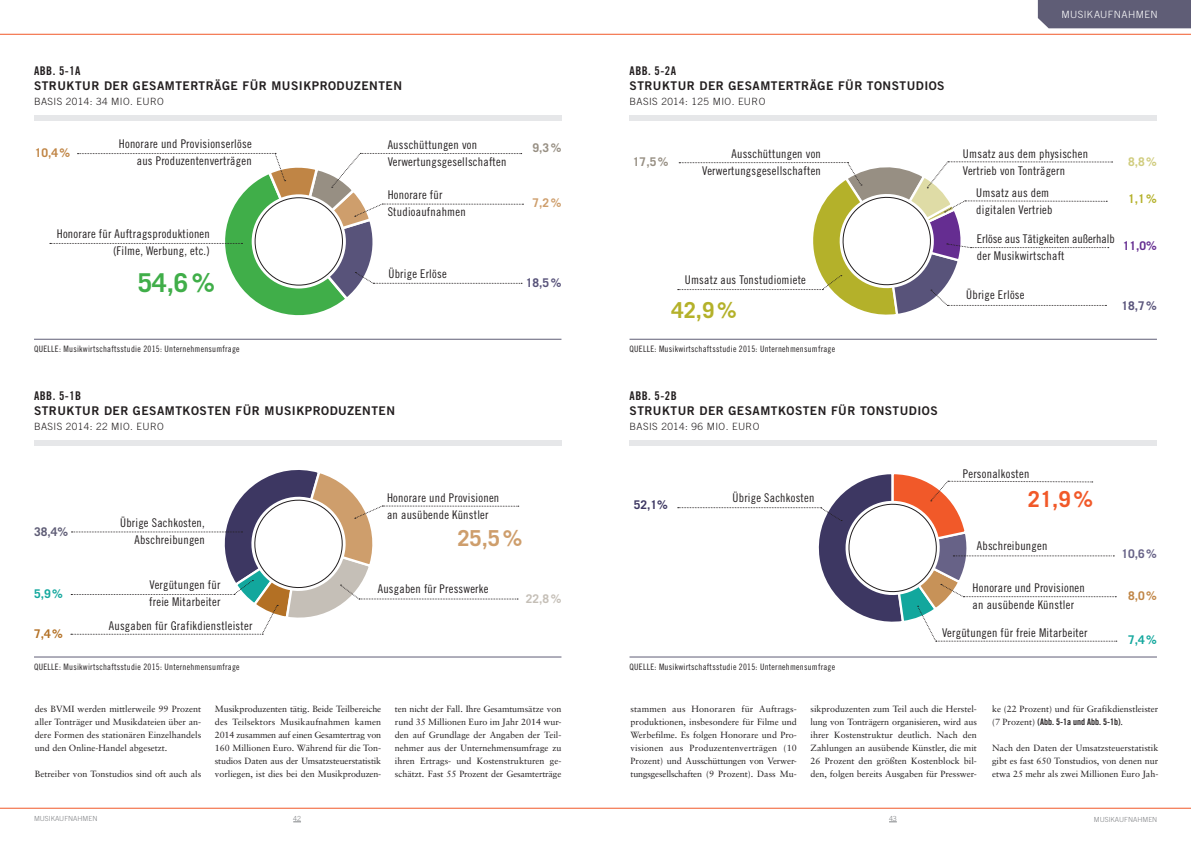
<style>
.page{position:relative;width:1191px;height:842px;background:#fff}
.page>*{position:absolute;margin:0;border:0;box-sizing:border-box;transform-origin:0 0}
.t1{font:700 26px "Trade Gothic LT";color:#40ae49}
.t2{font:700 22px "Trade Gothic LT";color:#b4b12a}
.t3{font:700 22px "Trade Gothic LT";color:#ce9e6c}
.t4{font:700 22px "Trade Gothic LT";color:#f15929}
.t5{font:12px/17px "Trade Gothic Cond Eighteen";letter-spacing:.02em;color:#231f20}
.t6{font:12px "Trade Gothic Bold Two";letter-spacing:.04em;color:#231f20}
.t7{font:12px/17px "Trade Gothic Cond Eighteen";color:#231f20}
.t8{font:12px "Trade Gothic LT Bold Cond Twenty";letter-spacing:.04em;color:#231f20}
.t9{font:700 12px "Trade Gothic LT";color:#58537a}
.t10{font:700 12px "Trade Gothic LT";color:#978f83}
.t11{font:700 12px "Trade Gothic LT";color:#c08545}
.t12{font:700 12px "Trade Gothic LT";color:#12a79d}
.t13{font:700 12px "Trade Gothic LT";color:#652d91}
.t14{font:700 12px "Trade Gothic LT";color:#5f5d76}
.t15{font:700 12px "Trade Gothic LT";color:#c5bfb7}
.t16{font:700 12px "Trade Gothic LT";color:#3d3762}
.t17{font:700 12px "Trade Gothic LT";color:#676287}
.t18{font:700 12px "Trade Gothic LT";color:#ce9e6c}
.t19{font:700 12px "Trade Gothic LT";color:#d0cc7e}
.t20{font:700 12px "Trade Gothic LT";color:#b4b12a}
.t21{font:700 12px "Trade Gothic LT";color:#b37024}
.t22{font:300 10px "Trade Gothic LT";letter-spacing:.04em;color:#231f20}
.t23{font:300 10px "Trade Gothic LT";color:#fff}
.t24{font:9px/13px "Sabon";color:#231f20;text-align:justify}
.t25{font:9px "Trade Gothic LT Bold Cond Twenty";color:#231f20}
.t26{font:8.8px "Trade Gothic Cond Eighteen";letter-spacing:.03em;color:#231f20}
.t27{font:300 7px "Trade Gothic LT";color:#808285}
.s1{font-family:"Sabon"}
</style>
<div class="page">
<div style="left:1037px;top:0;width:154px;height:28px;background:#5f5d76"></div>
<hr style="left:34px;top:339px;width:527px;height:1px;background:#5f5d76">
<div style="left:34px;top:115px;width:527px;height:6px;background:#e6e7e9"></div>
<svg style="left:50px;top:153px;width:473px;height:163px"></svg>
<hr style="left:629px;top:339px;width:528px;height:1px;background:#5f5d76">
<div style="left:629px;top:115px;width:528px;height:6px;background:#e6e7e9"></div>
<svg style="left:677px;top:162px;width:435px;height:153px"></svg>
<hr style="left:34px;top:657px;width:527px;height:1px;background:#5f5d76">
<div style="left:34px;top:440px;width:527px;height:5px;background:#e6e7e9"></div>
<svg style="left:71px;top:470px;width:448px;height:165px"></svg>
<hr style="left:629px;top:657px;width:528px;height:1px;background:#5f5d76">
<div style="left:629px;top:440px;width:528px;height:5px;background:#e6e7e9"></div>
<svg style="left:677px;top:474px;width:439px;height:168px"></svg>
<hr style="left:0;top:808px;width:1191px;height:1px;background:#f15929">
<hr style="left:0;top:34px;width:1191px;height:1px;background:#f15929">
<h3 class="t8" style="left:34px;top:63px;width:48px">Abb. 5-1a</h3>
<h3 class="t6" style="left:34px;top:78px;width:369px">STRUKTUR DER GESAMTERTRÄGE FÜR M USIKPRODUZENTEN</h3>
<p class="t22" style="left:34px;top:95px;width:131px">BASIS 2014: 34 MIO. EURO</p>
<h3 class="t11" style="left:35px;top:145px;width:37px">10,4%</h3>
<h3 class="t5" style="left:119px;top:135px;width:134px;text-align:right">Honorare und Provisionserlöse aus Produzentenverträgen</h3>
<h3 class="t5" style="left:57px;top:225px;width:154px;text-align:right">Honorare für Auftragsproduktionen (Filme, Werbung, etc.)</h3>
<h3 class="t5" style="left:388px;top:136px;width:120px">Ausschüttungen von<br>Verwertungsgesellschaften</h3>
<h3 class="t5" style="left:388px;top:187px;width:79px">Honorare für<br>Studioaufnahmen</h3>
<h1 class="t1" style="left:138px;top:266px;width:78px">54,6%</h1>
<h3 class="t5" style="left:388px;top:265px;width:60px">Übrige Erlöse</h3>
<p class="t26" style="left:34px;top:344px;width:10px">Quelle</p>
<p class="t26" style="left:59px;top:344px;width:182px">: Musikwirtschaftsstudie 2015: Unternehmensumfrage</p>
<h3 class="t8" style="left:34px;top:388px;width:49px">Abb. 5-1b</h3>
<h3 class="t6" style="left:34px;top:403px;width:362px">STRUKTUR DER GESAMTKOSTEN FÜR M USIKPRODUZENTEN</h3>
<p class="t22" style="left:34px;top:420px;width:131px">BASIS 2014: 22 MIO. EURO</p>
<h3 class="t10" style="left:532px;top:140px;width:30px">9,3%</h3>
<h3 class="t18" style="left:532px;top:195px;width:30px">7,2%</h3>
<h3 class="t9" style="left:526px;top:275px;width:37px">18,5%</h3>
<h3 class="t14" style="left:34px;top:525px;width:36px">38,4%</h3>
<h3 class="t12" style="left:34px;top:587px;width:30px">5,9%</h3>
<h3 class="t21" style="left:34px;top:626px;width:30px">7,4%</h3>
<h3 class="t5" style="left:120px;top:514px;width:86px;text-align:right">Übrige Sachkosten,<br>Abschreibungen</h3>
<h3 class="t5" style="left:149px;top:576px;width:73px">Vergütungen für freie Mitarbeiter</h3>
<h3 class="t5" style="left:109px;top:617px;width:145px">Ausgaben für Grafikdienstleister</h3>
<p class="t26" style="left:34px;top:661px;width:10px">Quelle</p>
<p class="t26" style="left:59px;top:661px;width:182px">: Musikwirtschaftsstudie 2015: Unternehmensumfrage</p>
<h3 class="t5" style="left:387px;top:489px;width:114px">Honorare und Provisionen an ausübende Künstler</h3>
<h2 class="t3" style="left:457px;top:524px;width:67px">25,5%</h2>
<h3 class="t5" style="left:378px;top:580px;width:112px">Ausgaben für Presswerke</h3>
<h3 class="t15" style="left:526px;top:592px;width:37px">22,8%</h3>
<h3 class="t8" style="left:629px;top:63px;width:48px">Abb. 5-2a</h3>
<h3 class="t6" style="left:629px;top:78px;width:315px">STRUKTUR DER GESAMTERTRÄGE FÜR TONSTUDIOS</h3>
<p class="t22" style="left:629px;top:95px;width:137px">BASIS 2014: 125 MIO. EURO</p>
<p class="t23" style="left:1061px;top:8px;width:16px">MUSIKAUFNAH</p>
<p class="t23" style="left:1135px;top:8px;width:16px">MEN</p>
<h3 class="t5" style="left:963px;top:145px;width:127px">Umsatz aus dem physischen<br>Vertrieb von Tonträgern</h3>
<h3 class="t5" style="left:702px;top:145px;width:120px;text-align:right">Ausschüttungen von<br>Verwertungsgesellschaften</h3>
<h3 class="t10" style="left:633px;top:154px;width:37px">17,5%</h3>
<h3 class="t19" style="left:1128px;top:154px;width:30px">8,8%</h3>
<h3 class="t5" style="left:685px;top:271px;width:123px">Umsatz aus Tonstudiomiete</h3>
<h2 class="t2" style="left:671px;top:297px;width:67px">42,9%</h2>
<p class="t26" style="left:629px;top:344px;width:10px">Quelle</p>
<p class="t26" style="left:654px;top:344px;width:182px">: Musikwirtschaftsstudie 2015: Unternehmensumfrage</p>
<h3 class="t8" style="left:629px;top:388px;width:49px">Abb. 5-2b</h3>
<h3 class="t6" style="left:629px;top:403px;width:309px">STRUKTUR DER GESAMTKOSTEN FÜR TONSTUDIOS</h3>
<p class="t22" style="left:629px;top:420px;width:131px">BASIS 2014: 96 MIO. EURO</p>
<h3 class="t5" style="left:976px;top:184px;width:78px">Umsatz aus dem digitalen Vertrieb</h3>
<h3 class="t7" style="left:977px;top:230px;width:139px">Erlöse aus Tätigkeiten außerhalb der Musikwirtschaft</h3>
<h3 class="t20" style="left:1128px;top:192px;width:30px">1,1%</h3>
<h3 class="t13" style="left:1123px;top:239px;width:36px">11,0%</h3>
<h3 class="t5" style="left:966px;top:286px;width:60px">Übrige Erlöse</h3>
<h3 class="t9" style="left:1121px;top:298px;width:37px">18,7%</h3>
<h3 class="t16" style="left:634px;top:497px;width:36px">52,1%</h3>
<h3 class="t5" style="left:732px;top:489px;width:83px">Übrige Sachkosten</h3>
<p class="t26" style="left:629px;top:661px;width:10px">Quelle</p>
<p class="t26" style="left:654px;top:661px;width:182px">: Musikwirtschaftsstudie 2015: Unternehmensumfrage</p>
<h3 class="t5" style="left:963px;top:465px;width:68px">Personalkosten</h3>
<h2 class="t4" style="left:1027px;top:485px;width:67px">21,9%</h2>
<h3 class="t5" style="left:977px;top:537px;width:72px">Abschreibungen</h3>
<h3 class="t5" style="left:972px;top:579px;width:114px">Honorare und Provisionen an ausübende Künstler</h3>
<h3 class="t5" style="left:942px;top:624px;width:147px">Vergütungen für freie Mitarbeiter</h3>
<h3 class="t17" style="left:1121px;top:546px;width:37px">10,6%</h3>
<h3 class="t11" style="left:1128px;top:589px;width:30px">8,0%</h3>
<h3 class="t12" style="left:1128px;top:633px;width:30px">7,4%</h3>
<p class="t24" style="left:35px;top:702px;width:168px">des BVMI werden mittlerweile 99 Prozent aller Tonträger und Musikdateien über an&shy;dere Formen des stationären Einzelhandels und den Online-Handel abgesetzt.</p>
<p class="t24" style="left:35px;top:767px;width:168px">Betreiber von Tonstudios sind oft auch als</p>
<p class="t24" style="left:395px;top:702px;width:168px">ten nicht der Fall. Ihre Gesamtumsätze von rund 35 Millionen Euro im Jahr 2014 wur&shy;den auf Grundlage der Angaben der Teil&shy;nehmer aus der Unternehmensumfrage zu ihren Ertrags- und Kostenstrukturen ge&shy;schätzt. Fast 55 Prozent der Gesamterträge</p>
<p class="t24" style="left:992px;top:702px;width:168px">ke (22 Prozent) und für Grafikdienstleister</p>
<p class="t24" style="left:215px;top:702px;width:168px">Musikproduzenten tätig. Beide Teilbereiche des Teilsektors Musikaufnahmen kamen 2014 zusammen auf einen Gesamtertrag von 160 Millionen Euro. Während für die Ton&shy;studios Daten aus der Umsatzsteuerstatistik vorliegen, ist dies bei den Musikproduzen-</p>
<p class="t24" style="left:810px;top:702px;width:168px">sikproduzenten zum Teil auch die Herstel&shy;lung von Tonträgern organisieren, wird aus ihrer Kostenstruktur deutlich. Nach den Zahlungen an ausübende Künstler, die mit 26 Prozent den größten Kostenblock bil&shy;den, folgen bereits Ausgaben für Presswer-</p>
<p class="t24" style="left:630px;top:702px;width:168px">stammen aus Honoraren für Auftrags&shy;produktionen, insbesondere für Filme und Werbefilme. Es folgen Honorare und Pro&shy;visionen aus Produzentenverträgen (10<br>Prozent) und Ausschüttungen von Verwer&shy;tungsgesellschaften (9 Prozent). Dass Mu-</p>
<p class="t25" style="left:992px;top:716px;width:132px"><span class="s1">(7 Prozent)</span> (Abb. 5-1a und Abb. 5-1b)<span class="s1">.</span></p>
<p class="t24" style="left:992px;top:741px;width:168px">Nach den Daten der Umsatzsteuerstatistik gibt es fast 650 Tonstudios, von denen nur etwa 25 mehr als zwei Millionen Euro Jah-</p>
<p class="t27" style="left:34px;top:814px;width:65px">MUSIKAUFNAHMEN</p>
<p class="t27" style="left:293px;top:814px;width:9px">42</p>
<p class="t27" style="left:889px;top:814px;width:9px">43</p>
<p class="t27" style="left:1094px;top:815px;width:31px">MUSIKAUFNAHMEN</p>
</div>
